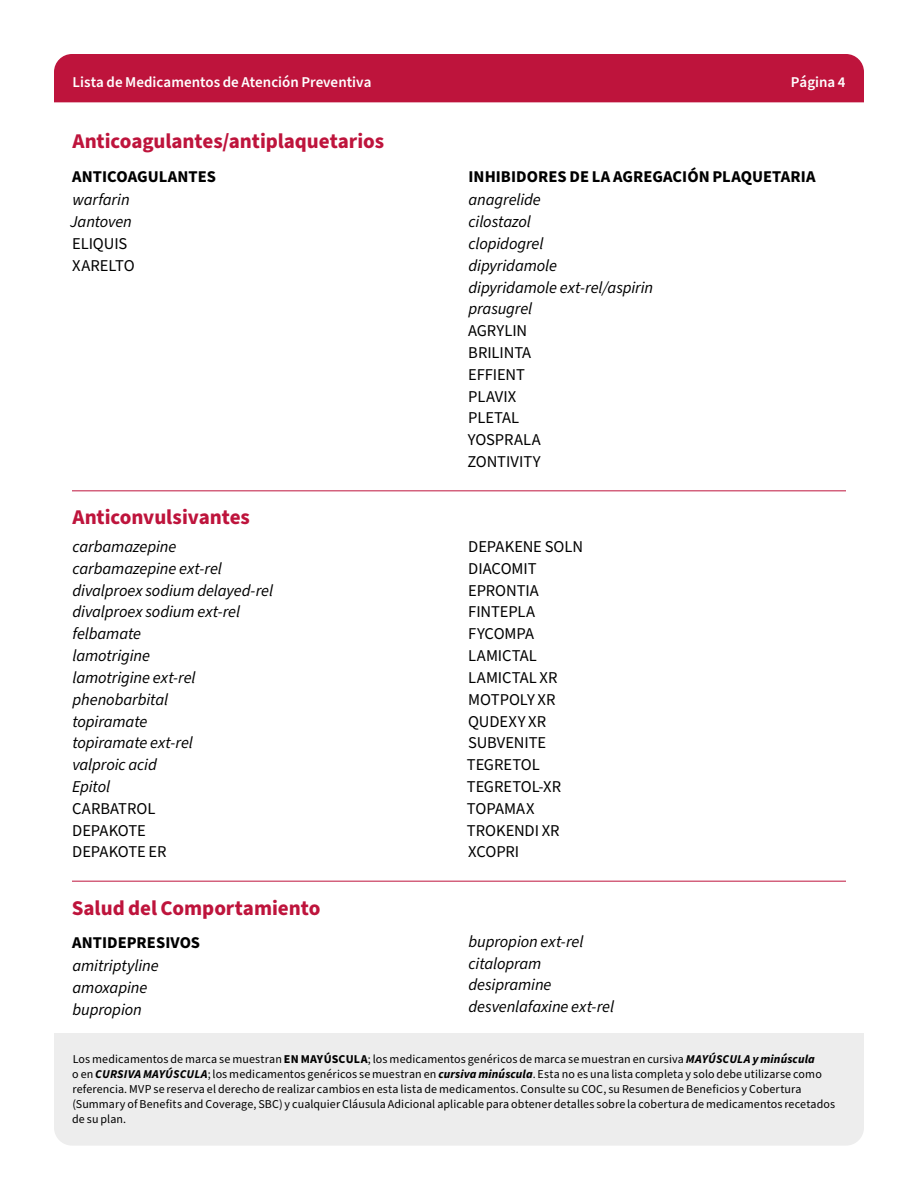
<style>
.page{position:relative;width:918px;height:1188px;background:#fff}
.page>*{position:absolute;margin:0;border:0;box-sizing:border-box;transform-origin:0 0}
.Section_Level_1__h2{font:700 21px "Source Sans Pro";letter-spacing:-.005em;color:#be143c}
.Body__p{font:italic 16.5px "Source Sans Pro";letter-spacing:-.005em;color:#000}
.Body__p-2{font:16.5px "Source Sans Pro";letter-spacing:-.005em;color:#000}
.Section_Level_2__h3{font:700 16.5px "Source Sans Pro";letter-spacing:.005em;color:#000}
.t1{font:600 15px "Source Sans Pro";color:#fff}
.Body__p-3{font:12px/14.9px "Source Sans Pro";letter-spacing:.01em;color:#000}
.s1{font-weight:700}
.s2{font-weight:700;font-style:italic}
</style>
<div class="page">
<hr style="left:72px;top:490px;width:774px;height:1px;background:#be143c">
<hr style="left:72px;top:881px;width:774px;height:1px;background:#be143c">
<div style="left:54px;top:1033px;width:810px;height:113px;background:#ededed"></div>
<div style="left:54px;top:54px;width:810px;height:48px;background:#be143c"></div>
<p class="t1" style="left:73px;top:72px;width:300px">Lista de Medicamentos de Atención Preventiva</p>
<p class="t1" style="left:791px;top:72px;width:56px">Página 4</p>
<h2 class="Section_Level_1__h2" style="left:72px;top:126px;width:313px">Anticoagulantes/antiplaquetarios</h2>
<h3 class="Section_Level_2__h3" style="left:72px;top:165px;width:145px">ANTICOAGULANTES</h3>
<p class="Body__p" style="left:72px;top:189px;width:59px">warfarin</p>
<p class="Body__p" style="left:70px;top:211px;width:63px">Jantoven</p>
<p class="Body__p-2" style="left:72px;top:232px;width:56px">ELIQUIS</p>
<p class="Body__p-2" style="left:72px;top:254px;width:64px">XARELTO</p>
<h2 class="Section_Level_1__h2" style="left:72px;top:503px;width:179px">Anticonvulsivantes</h2>
<p class="Body__p" style="left:73px;top:536px;width:105px">carbamazepine</p>
<p class="Body__p" style="left:73px;top:557px;width:151px">carbamazepine ext-rel</p>
<p class="Body__p" style="left:73px;top:579px;width:202px">divalproex sodium delayed-rel</p>
<p class="Body__p" style="left:73px;top:601px;width:169px">divalproex sodium ext-rel</p>
<p class="Body__p" style="left:72px;top:623px;width:70px">felbamate</p>
<p class="Body__p" style="left:72px;top:645px;width:79px">lamotrigine</p>
<p class="Body__p" style="left:72px;top:666px;width:125px">lamotrigine ext-rel</p>
<p class="Body__p" style="left:73px;top:688px;width:97px">phenobarbital</p>
<p class="Body__p" style="left:72px;top:710px;width:76px">topiramate</p>
<p class="Body__p" style="left:72px;top:732px;width:122px">topiramate ext-rel</p>
<p class="Body__p" style="left:72px;top:754px;width:86px">valproic acid</p>
<p class="Body__p" style="left:72px;top:775px;width:40px">Epitol</p>
<p class="Body__p-2" style="left:72px;top:797px;width:85px">CARBATROL</p>
<p class="Body__p-2" style="left:72px;top:819px;width:75px">DEPAKOTE</p>
<p class="Body__p-2" style="left:72px;top:841px;width:96px">DEPAKOTE ER</p>
<h2 class="Section_Level_1__h2" style="left:72px;top:893px;width:250px">Salud del Comportamiento</h2>
<h3 class="Section_Level_2__h3" style="left:72px;top:931px;width:129px">ANTIDEPRESIVOS</h3>
<p class="Body__p" style="left:73px;top:955px;width:88px">amitriptyline</p>
<p class="Body__p" style="left:73px;top:976px;width:76px">amoxapine</p>
<p class="Body__p" style="left:72px;top:998px;width:71px">bupropion</p>
<h3 class="Section_Level_2__h3" style="left:469px;top:165px;width:349px">INHIBIDORES DE LA AGREGACIÓN PLAQUETARIA</h3>
<p class="Body__p" style="left:469px;top:189px;width:74px">anagrelide</p>
<p class="Body__p" style="left:469px;top:211px;width:64px">cilostazol</p>
<p class="Body__p" style="left:469px;top:232px;width:76px">clopidogrel</p>
<p class="Body__p" style="left:469px;top:254px;width:90px">dipyridamole</p>
<p class="Body__p" style="left:469px;top:276px;width:186px">dipyridamole ext-rel/aspirin</p>
<p class="Body__p" style="left:469px;top:298px;width:65px">prasugrel</p>
<p class="Body__p-2" style="left:468px;top:320px;width:61px">AGRYLIN</p>
<p class="Body__p-2" style="left:468px;top:341px;width:64px">BRILINTA</p>
<p class="Body__p-2" style="left:468px;top:363px;width:58px">EFFIENT</p>
<p class="Body__p-2" style="left:468px;top:385px;width:49px">PLAVIX</p>
<p class="Body__p-2" style="left:468px;top:407px;width:52px">PLETAL</p>
<p class="Body__p-2" style="left:468px;top:429px;width:74px">YOSPRALA</p>
<p class="Body__p-2" style="left:467px;top:451px;width:75px">ZONTIVITY</p>
<p class="Body__p-2" style="left:468px;top:536px;width:116px">DEPAKENE SOLN</p>
<p class="Body__p-2" style="left:468px;top:557px;width:70px">DIACOMIT</p>
<p class="Body__p-2" style="left:468px;top:579px;width:72px">EPRONTIA</p>
<p class="Body__p-2" style="left:468px;top:601px;width:68px">FINTEPLA</p>
<p class="Body__p-2" style="left:468px;top:623px;width:67px">FYCOMPA</p>
<p class="Body__p-2" style="left:468px;top:645px;width:70px">LAMICTAL</p>
<p class="Body__p-2" style="left:468px;top:666px;width:91px">LAMICTAL XR</p>
<p class="Body__p-2" style="left:468px;top:688px;width:89px">MOTPOLY XR</p>
<p class="Body__p-2" style="left:468px;top:710px;width:80px">QUDEXY XR</p>
<p class="Body__p-2" style="left:468px;top:732px;width:80px">SUBVENITE</p>
<p class="Body__p-2" style="left:467px;top:754px;width:74px">TEGRETOL</p>
<p class="Body__p-2" style="left:467px;top:775px;width:96px">TEGRETOL-XR</p>
<p class="Body__p-2" style="left:467px;top:797px;width:69px">TOPAMAX</p>
<p class="Body__p-2" style="left:467px;top:819px;width:94px">TROKENDI XR</p>
<p class="Body__p-2" style="left:468px;top:841px;width:53px">XCOPRI</p>
<p class="Body__p" style="left:468px;top:930px;width:117px">bupropion ext-rel</p>
<p class="Body__p" style="left:469px;top:952px;width:74px">citalopram</p>
<p class="Body__p" style="left:469px;top:974px;width:85px">desipramine</p>
<p class="Body__p" style="left:469px;top:996px;width:147px">desvenlafaxine ext-rel</p>
<p class="Body__p-3" style="left:72px;top:1052px;width:765px">Los medicamentos de marca se muestran <span class="s1">EN MAYÚSCULA</span>; los medicamentos genéricos de marca se muestran en cursiva <span class="s2">MAYÚSCULA y minúscula<br></span>o en <span class="s2">CURSIVA MAYÚSCULA</span>; los medicamentos genéricos se muestran en <span class="s2">cursiva minúscula</span>. Esta no es una lista completa y solo debe utilizarse como referencia. MVP se reserva el derecho de realizar cambios en esta lista de medicamentos. Consulte su COC, su Resumen de Beneficios y Cobertura (Summary of Benefits and Coverage, SBC) y cualquier Cláusula Adicional aplicable para obtener detalles sobre la cobertura de medicamentos recetados de su plan.</p>
</div>
